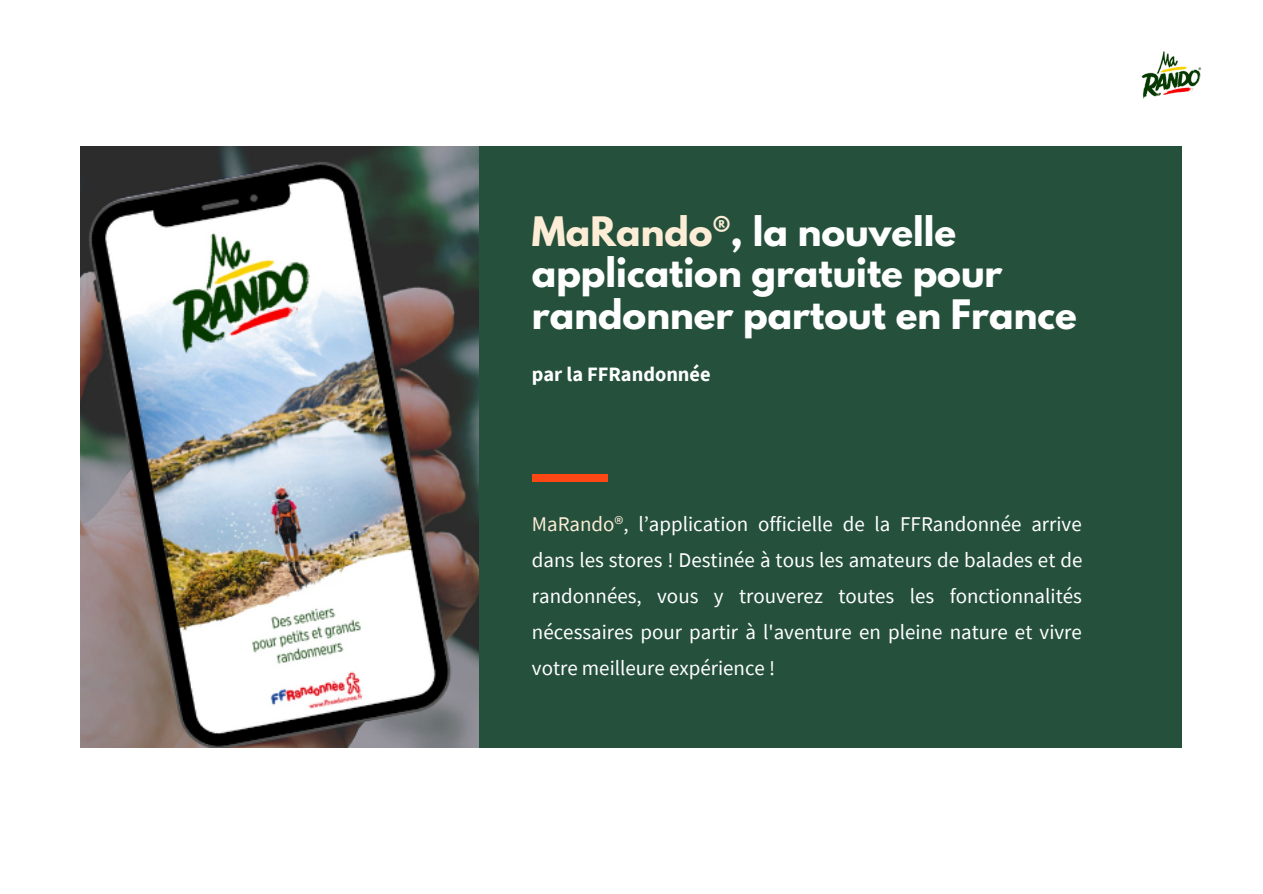
<style>
.page{position:relative;width:1263px;height:894px;background:#fff}
.page>*{position:absolute;margin:0;border:0;box-sizing:border-box;transform-origin:0 0}
.t1{font:700 36px/41.5px "League Spartan";color:#fff}
.t2{font:21px/36px "Source Sans Pro";color:#fff;text-align:justify}
.t3{font:700 20.4px "Source Sans Pro";color:#fff}
.s1{color:#fdedd6}
</style>
<div class="page">
<div style="left:374px;top:146px;width:807px;height:601px;background:#24503c"></div>
<div style="left:532px;top:474px;width:75px;height:8px;background:#ff4716"></div>
<img style="left:81px;top:146px;width:398px;height:601px">
<img style="left:1141px;top:51px;width:60px;height:48px">
<h1 class="t1" style="left:532px;top:215px;width:546px"><span class="s1">MaRando®</span>, la nouvelle application gratuite pour randonner partout en France</h1>
<p class="t3" style="left:532px;top:360px;width:180px">par la FFRandonnée</p>
<p class="t2" style="left:532px;top:505px;width:552px"><span class="s1">MaRando®</span>, l’application officielle de la FFRandonnée arrive dans les stores ! Destinée à tous les amateurs de balades et de randonnées, vous y trouverez toutes les fonctionnalités nécessaires pour partir à l'aventure en pleine nature et vivre votre meilleure expérience !</p>
</div>
